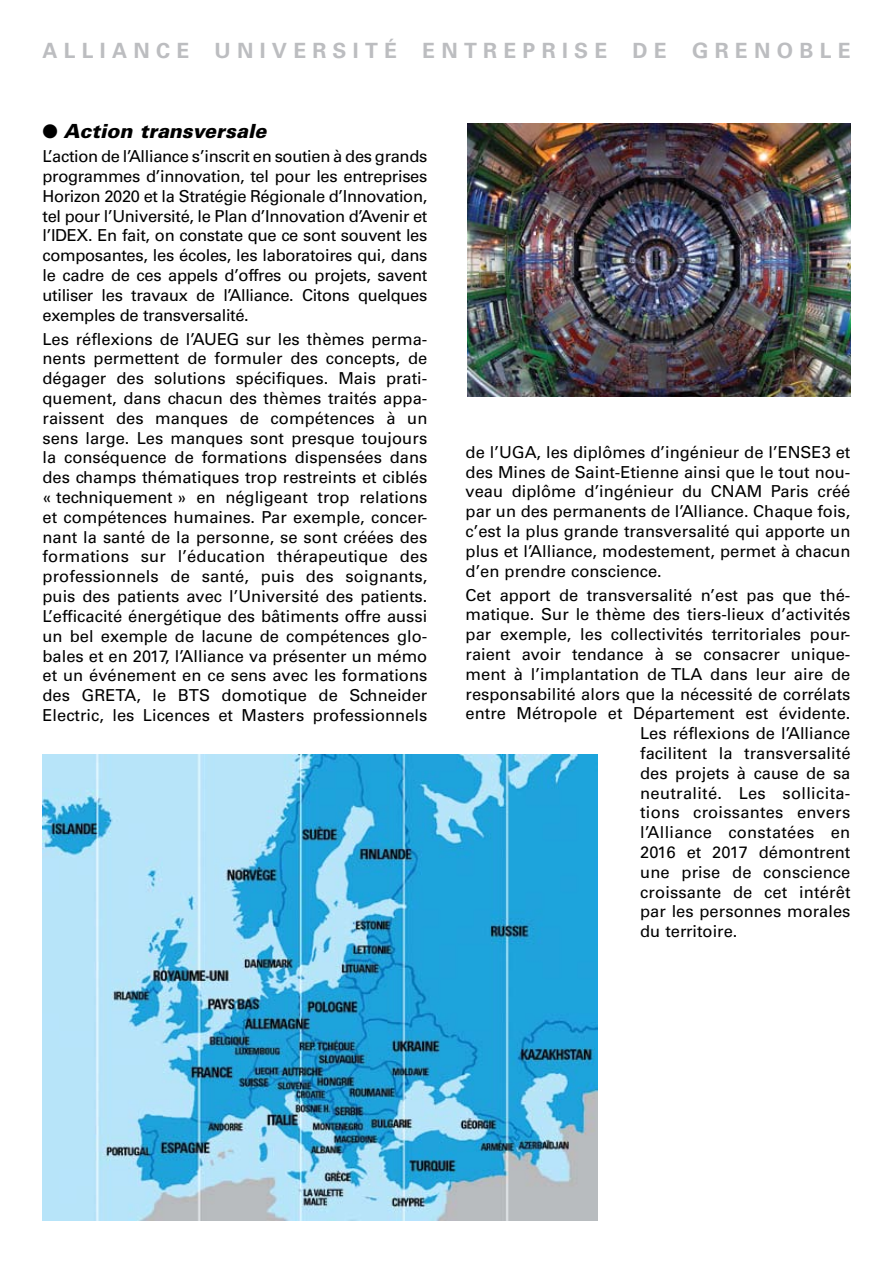
<style>
.page{position:relative;width:893px;height:1263px;background:#fff}
.page>*{position:absolute;margin:0;border:0;box-sizing:border-box;transform-origin:0 0}
.t1{font:700 21px "Univers LT Std";letter-spacing:.3em;color:#bcbdc0}
.t2{font:italic 900 19.5px "Univers LT Std";color:#000}
.t3{font:16.5px/19.8px "Univers LT Std";color:#000;text-align:justify}
.t4{font:16.5px "Univers LT Std";letter-spacing:.02em;color:#000}
</style>
<div class="page">
<img style="left:43px;top:755px;width:555px;height:465px">
<img style="left:468px;top:123px;width:382px;height:274px">
<p class="t1" style="left:43px;top:38px;width:809px">ALLIANCE UNIVERSITÉ ENTREPRISE DE GRENOBLE</p>
<p class="t2" style="left:43px;top:119px;width:225px">● Action transversale</p>
<p class="t3" style="left:43px;top:147px;width:386px">L’action de l’Alliance s’inscrit en soutien à des grands programmes d’innovation, tel pour les entreprises Horizon 2020 et la Stratégie Régionale d’I nnovation, tel pour l’Université, le Plan d’I nnovation d’Avenir et l’IDEX. En fait, on constate que ce sont souvent les composantes, les écoles, les laboratoires qui, dans le cadre de ces appels d’offres ou projets, savent utiliser les travaux de l’Alliance. Citons quelques exemples de transversalité.</p>
<p class="t3" style="left:43px;top:329px;width:387px">Les réflexions de l’AUEG sur les thèmes perma&shy;nents permettent de formuler des concepts, de dégager des solutions spécifiques. Mais prati&shy;quement, dans chacun des thèmes traités appa&shy;raissent des manques de compétences à un sens large. Les manques sont presque toujours la conséquence de formations dispensées dans des champs thématiques trop restreints et ciblés « techniquement » en négligeant trop relations et compétences humaines. Par exemple, concer&shy;nant la santé de la personne, se sont créées des formations sur l’éducation thérapeutique des professionnels de santé, puis des soignants, puis des patients avec l’Université des patients.<br>L’efficacité énergétique des bâtiments offre aussi un bel exemple de lacune de compétences glo&shy;bales et en 2017, l’Alliance va présenter un mémo et un événement en ce sens avec les formations des GRETA, le BTS domotique de Schneider Electric, les Licences et M asters professionnels</p>
<p class="t3" style="left:466px;top:442px;width:324px">de l’UGA, les diplômes d’ingénieur de l’ENSE</p>
<p class="t3" style="left:466px;top:442px;width:386px;text-indent:356px">3 et des M ines de Saint-Etienne ainsi que le tout nou&shy;veau diplôme d’ingénieur du CNAM</p>
<p class="t3" style="left:466px;top:482px;width:386px;text-indent:305px">Paris créé par un des permanents de l’Alliance. Chaque fois, c’est la plus grande transversalité qui apporte un plus et l’Alliance, modestement, permet à chacun d’en prendre conscience.</p>
<p class="t3" style="left:466px;top:585px;width:386px">Cet apport de transversalité n’est pas que thé-</p>
<p class="t3" style="left:466px;top:605px;width:386px">matique. Sur le thème des tiers-lieux d’activités</p>
<p class="t3" style="left:466px;top:624px;width:386px">par exemple, les collectivités territoriales pour-</p>
<p class="t3" style="left:466px;top:644px;width:386px">raient avoir tendance à se consacrer unique-</p>
<p class="t3" style="left:466px;top:664px;width:386px">ment à l’implantation de TLA dans leur aire de</p>
<p class="t3" style="left:466px;top:684px;width:386px">responsabilité alors que la nécessité de corrélats</p>
<p class="t3" style="left:466px;top:704px;width:386px">entre M étropole et Département est évidente.</p>
<p class="t3" style="left:640px;top:723px;width:212px">Les réflexions de l’Alliance</p>
<p class="t3" style="left:640px;top:743px;width:212px">facilitent la transversalité</p>
<p class="t3" style="left:640px;top:763px;width:212px">des projets à cause de sa</p>
<p class="t4" style="left:640px;top:783px;width:212px">neutralité. Les sollicita-</p>
<p class="t3" style="left:640px;top:803px;width:212px">tions croissantes envers</p>
<p class="t3" style="left:640px;top:822px;width:212px">l’Alliance constatées en</p>
<p class="t3" style="left:640px;top:842px;width:212px">2016 et 2017 démontrent</p>
<p class="t3" style="left:640px;top:862px;width:212px">une prise de conscience</p>
<p class="t3" style="left:640px;top:882px;width:212px">croissante de cet intérêt</p>
<p class="t3" style="left:640px;top:902px;width:212px">par les personnes morales</p>
<p class="t3" style="left:640px;top:921px;width:99px">du territoire.</p>
</div>
